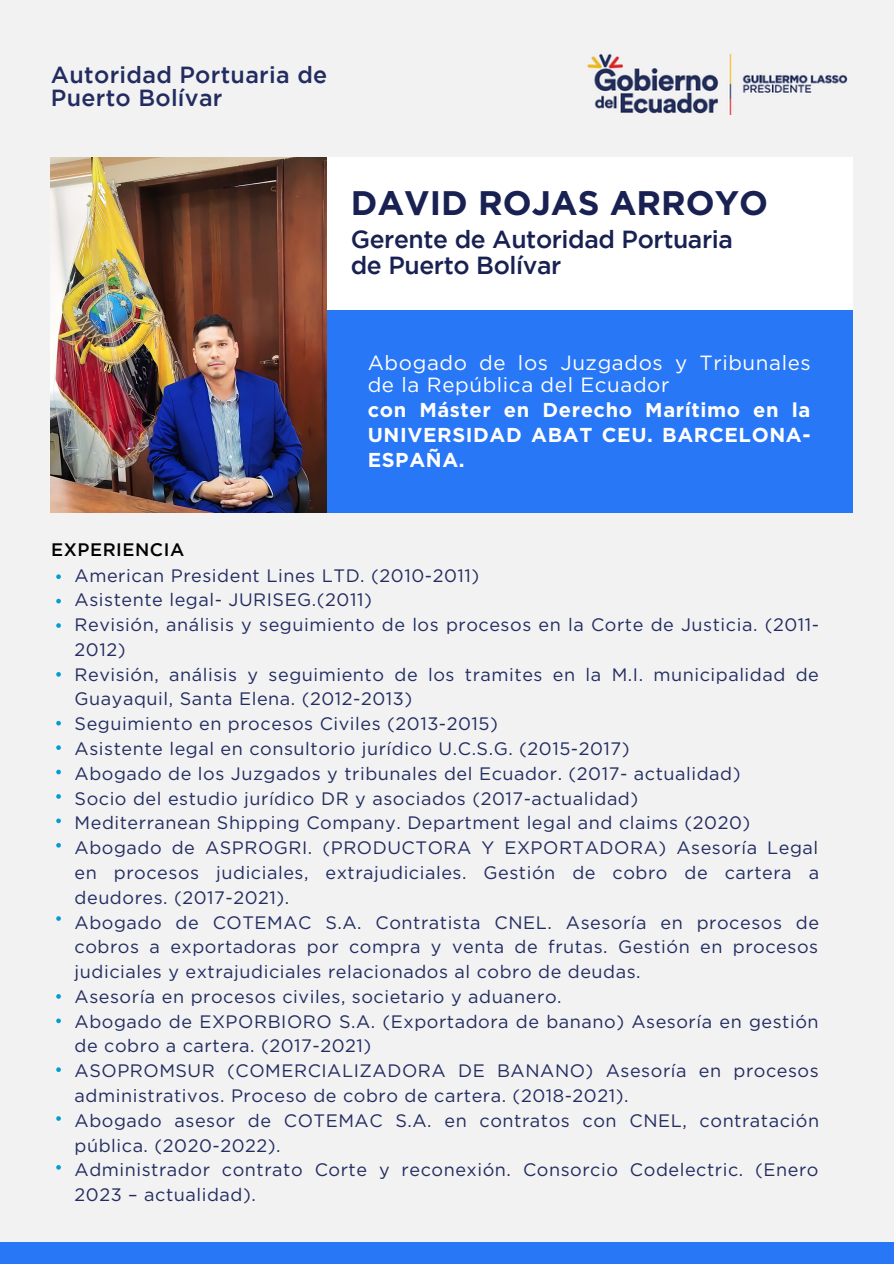
<style>
.page{position:relative;width:894px;height:1264px;background:#fff}
.page>*{position:absolute;margin:0;border:0;box-sizing:border-box;transform-origin:0 0}
.t1{font:700 34.05px "Gotham";color:#182152}
.t2{font:500 24.6px "Gotham";letter-spacing:-.015em;color:#182152}
.t3{font:500 23.25px/23.7px "Gotham";letter-spacing:.015em;color:#222c60}
.t4{font:20.55px/22px "Gotham";letter-spacing:.03em;color:#fff}
.t5{font:700 20.1px/24.8px "Gotham";letter-spacing:.03em;color:#fff;text-align:justify}
.t6{font:18px/24.8px "Gotham";letter-spacing:.03em;color:#222c60}
.t7{font:500 18px "Gotham";letter-spacing:.03em;color:#000}
</style>
<div class="page">
<div style="left:0;top:0;width:893px;height:1241px;background:#f2f2f2"></div>
<img style="left:51px;top:157px;width:276px;height:355px">
<div style="left:327px;top:157px;width:524px;height:153px;background:#fff"></div>
<div style="left:327px;top:310px;width:525px;height:203px;background:#2877f7"></div>
<div style="left:0;top:1241px;width:893px;height:22px;background:#2877f7"></div>
<svg style="left:56px;top:574px;width:5px;height:5px"></svg>
<svg style="left:56px;top:598px;width:5px;height:5px"></svg>
<svg style="left:56px;top:623px;width:5px;height:5px"></svg>
<svg style="left:56px;top:672px;width:5px;height:4px"></svg>
<svg style="left:56px;top:721px;width:5px;height:4px"></svg>
<svg style="left:56px;top:745px;width:5px;height:5px"></svg>
<svg style="left:56px;top:769px;width:5px;height:5px"></svg>
<svg style="left:56px;top:794px;width:5px;height:4px"></svg>
<svg style="left:56px;top:818px;width:5px;height:5px"></svg>
<svg style="left:56px;top:843px;width:5px;height:4px"></svg>
<svg style="left:56px;top:916px;width:5px;height:4px"></svg>
<svg style="left:56px;top:994px;width:5px;height:4px"></svg>
<svg style="left:56px;top:1018px;width:5px;height:5px"></svg>
<svg style="left:56px;top:1067px;width:5px;height:4px"></svg>
<svg style="left:56px;top:1116px;width:5px;height:4px"></svg>
<svg style="left:56px;top:1164px;width:5px;height:5px"></svg>
<img style="left:565px;top:32px;width:286px;height:83px">
<p class="t3" style="left:51px;top:64px;width:278px">Autoridad Portuaria de<br>Puerto Bolívar</p>
<p class="t7" style="left:51px;top:542px;width:134px">EXPERIENCIA</p>
<p class="t1" style="left:351px;top:188px;width:419px">DAVID ROJAS ARROYO</p>
<p class="t2" style="left:351px;top:230px;width:383px">Gerente de Autoridad Portuaria</p>
<p class="t2" style="left:351px;top:256px;width:212px">de Puerto Bolívar</p>
<p class="t4" style="left:367px;top:353px;width:444px">Abogado de los Juzgados y Tribunales de la República del Ecuador</p>
<p class="t5" style="left:367px;top:399px;width:444px">con Máster en Derecho Marítimo en la UNIVERSIDAD ABAT CEU. BARCELONA-ESPAÑA.</p>
<p class="t6" style="left:75px;top:564px;width:406px">American President Lines LTD. (2010-2011)</p>
<p class="t6" style="left:75px;top:588px;width:299px">Asistente legal- JURISEG.(2011)</p>
<p class="t6" style="left:75px;top:613px;width:745px">Revisión, análisis y seguimiento de los procesos en la Corte de Justicia. (2011-<br>2012)</p>
<p class="t6" style="left:75px;top:663px;width:745px">Revisión, análisis y seguimiento de los tramites en la M.I. municipalidad de<br>Guayaquil, Santa Elena. (2012-2013)</p>
<p class="t6" style="left:75px;top:712px;width:425px">Seguimiento en procesos Civiles (2013-2015)</p>
<p class="t6" style="left:75px;top:737px;width:556px">Asistente legal en consultorio jurídico U.C.S.G. (2015-2017)</p>
<p class="t6" style="left:75px;top:762px;width:667px">Abogado de los Juzgados y tribunales del Ecuador. (2017- actualidad)</p>
<p class="t6" style="left:75px;top:786px;width:565px">Socio del estudio jurídico DR y asociados (2017-actualidad)</p>
<p class="t6" style="left:75px;top:811px;width:677px">Mediterranean Shipping Company. Department legal and claims (2020)</p>
<p class="t6" style="left:75px;top:836px;width:745px;text-align:justify">Abogado de ASPROGRI. (PRODUCTORA Y EXPORTADORA) Asesoría Legal en procesos judiciales, extrajudiciales. Gestión de cobro de cartera a deudores. (2017-2021).</p>
<p class="t6" style="left:75px;top:910px;width:745px;text-align:justify">Abogado de COTEMAC S.A. Contratista CNEL. Asesoría en procesos de cobros a exportadoras por compra y venta de frutas. Gestión en procesos judiciales y extrajudiciales relacionados al cobro de deudas.</p>
<p class="t6" style="left:75px;top:985px;width:488px">Asesoría en procesos civiles, societario y aduanero.</p>
<p class="t6" style="left:75px;top:1009px;width:745px">Abogado de EXPORBIORO S.A. (Exportadora de banano) Asesoría en gestión de cobro a cartera. (2017-2021)</p>
<p class="t6" style="left:75px;top:1059px;width:745px">ASOPROMSUR (COMERCIALIZADORA DE BANANO) Asesoría en procesos administrativos. Proceso de cobro de cartera. (2018-2021).</p>
<p class="t6" style="left:75px;top:1108px;width:745px">Abogado asesor de COTEMAC S.A. en contratos con CNEL, contratación pública. (2020-2022).</p>
<p class="t6" style="left:75px;top:1158px;width:745px">Administrador contrato Corte y reconexión. Consorcio Codelectric. (Enero<br>2023 – actualidad).</p>
</div>
